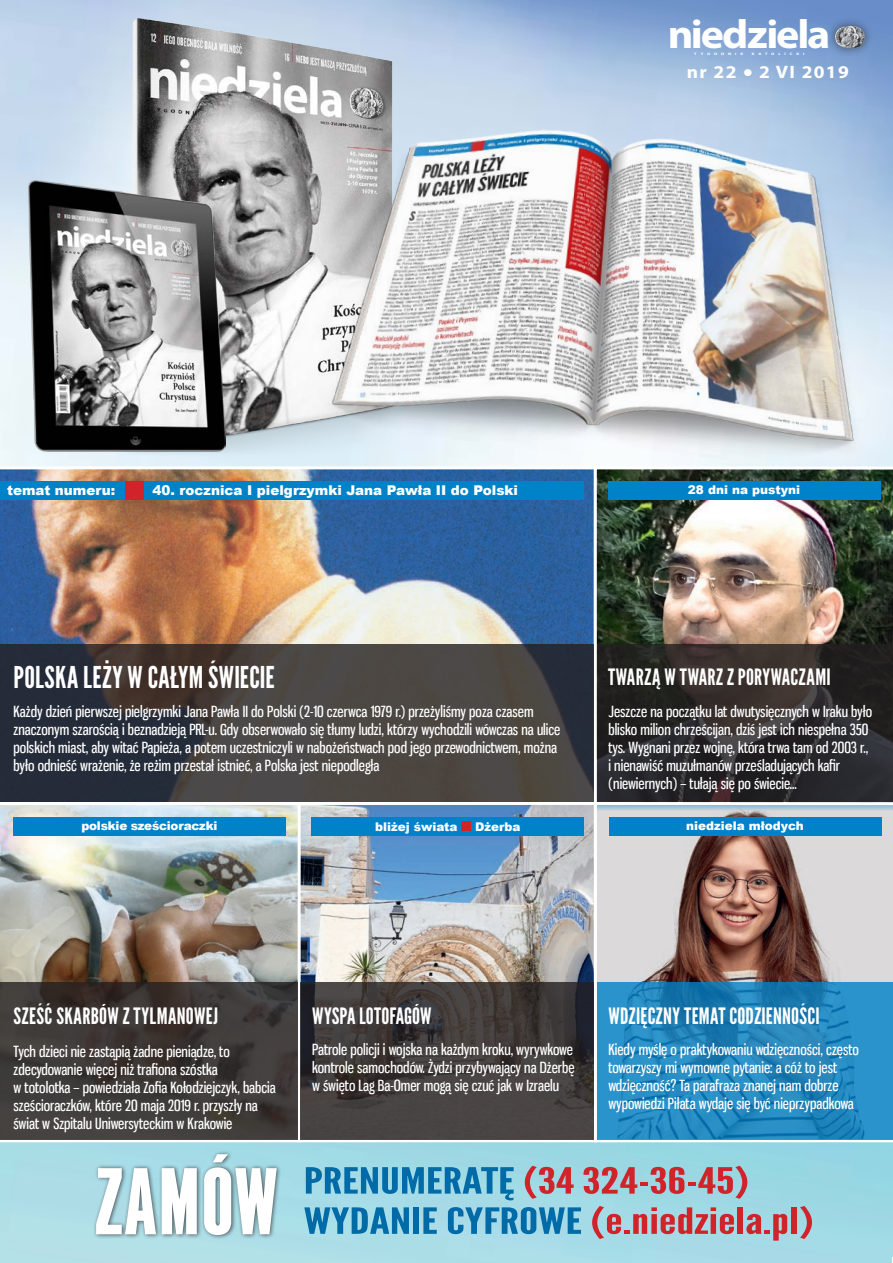
<style>
.page{position:relative;width:893px;height:1263px;background:#fff}
.page>*{position:absolute;margin:0;border:0;box-sizing:border-box;transform-origin:0 0}
.t1{font:condensed 90px "League Gothic";color:#fff;scale:1.5 1}
.t2{font:700 40.8px "Myriad Pro";letter-spacing:-.05em;color:#fff;scale:1.08 1}
.t3{font:36px/40.2px "League Gothic";color:#d1232a;scale:1.5 1}
.t4{font:30px "League Gothic";letter-spacing:.01em;color:#fff}
.t5{font:22.5px "League Gothic";letter-spacing:.015em;color:#fff}
.t6{font:700 18px "Myriad Pro";letter-spacing:.07em;color:#fff;scale:1.08 1}
.t7{font:15px/18px "Gnuolane Free";color:#fff}
.t8{font:900 13.5px "Arial";color:#fff}
.t9{font:900 12px "Arial";color:#fff}
.t10{font:900 12px "Arial";letter-spacing:-.02em;color:#fff}
.t11{font:700 3.45px "Myriad Pro";letter-spacing:.835em;color:#fff;scale:1.33 1}
.s1{color:#006ba7}
</style>
<div class="page">
<img style="left:0;top:0;width:893px;height:1263px">
<svg style="left:597px;top:805px;width:296px;height:337px;background:#b3a3a0"></svg>
<img style="left:111px;top:18px;width:290px;height:440px">
<img style="left:0;top:466px;width:594px;height:179px">
<img style="left:302px;top:806px;width:291px;height:176px">
<img style="left:0;top:802px;width:298px;height:340px">
<img style="left:594px;top:466px;width:299px;height:339px">
<div style="left:13px;top:817px;width:272px;height:19px;background:#0082c9"></div>
<div style="left:298px;top:802px;width:299px;height:340px;border:3px solid #fff"></div>
<div style="left:312px;top:817px;width:272px;height:19px;background:#0082c9"></div>
<div style="left:462px;top:821px;width:9px;height:10px;background:#d1232a"></div>
<svg style="left:597px;top:982px;width:296px;height:157px;background:#2286be"></svg>
<svg style="left:301px;top:982px;width:293px;height:157px;background:#403b3b"></svg>
<svg style="left:0;top:982px;width:298px;height:157px;background:#3c3836"></svg>
<svg style="left:0;top:645px;width:594px;height:157px;background:#3e3c3e"></svg>
<svg style="left:597px;top:645px;width:296px;height:157px;background:#2b2829"></svg>
<img style="left:28px;top:180px;width:197px;height:271px">
<div style="left:826px;top:17px;width:48px;height:40px;background:#231f20;opacity:.6"></div>
<img style="left:835px;top:26px;width:30px;height:22px">
<div style="left:92px;top:1150px;width:189px;height:89px;background:#231f20;opacity:.75"></div>
<div style="left:609px;top:817px;width:272px;height:19px;background:#0082c9"></div>
<div style="left:0;top:481px;width:584px;height:19px;background:#0082c9"></div>
<div style="left:125px;top:481px;width:19px;height:19px;background:#d1232a"></div>
<img style="left:320px;top:116px;width:566px;height:359px">
<div style="left:608px;top:481px;width:272px;height:19px;background:#0082c9"></div>
<h2 class="t2" style="left:668px;top:8px;width:152px">niedziela</h2>
<p class="t11" style="left:694px;top:52px;width:38px">TYGODNIK</p>
<p class="t11" style="left:752px;top:52px;width:41px">KATOLICKI</p>
<p class="t6" style="left:687px;top:60px;width:152px">nr 22 ● 2 VI 2019</p>
<p class="t8" style="left:7px;top:480px;width:110px">temat numeru:</p>
<p class="t8" style="left:152px;top:480px;width:367px">40. rocznica I pielgrzymki Jana Pawła II do Polski</p>
<p class="t9" style="left:688px;top:481px;width:114px">28 dni na pustyni</p>
<h3 class="t4" style="left:14px;top:659px;width:262px">POLSKA LEŻY W CAŁYM ŚWIECIE</h3>
<p class="t7" style="left:14px;top:702px;width:548px">Każdy dzień pierwszej pielgrzymki Jana Pawła II do Polski (2-10 czerwca 1979 r.) przeżyliśmy poza czasem znaczonym szarością i beznadzieją PRL-u. Gdy obserwowało się tłumy ludzi, którzy wychodzili wówczas na ulice polskich miast, aby witać Papieża, a potem uczestniczyli w nabożeństwach pod jego przewodnictwem, można było odnieść wrażenie, że reżim przestał istnieć, a Polska jest niepodległa</p>
<p class="t10" style="left:81px;top:817px;width:137px">polskie sześcioraczki</p>
<p class="t9" style="left:375px;top:818px;width:84px">bliżej świata</p>
<p class="t9" style="left:475px;top:818px;width:47px">Dżerba</p>
<h3 class="t5" style="left:608px;top:664px;width:224px">TWARZĄ W TWARZ Z PORYWACZAMI</h3>
<p class="t7" style="left:608px;top:702px;width:265px">Jeszcze na początku lat dwutysięcznych w Iraku było blisko milion chrześcijan, dziś jest ich niespełna 350 tys. Wygnani przez wojnę, która trwa tam od 2003 r., i nienawiść muzułmanów prześladujących kafir (niewiernych) – tułają się po świecie...</p>
<p class="t9" style="left:686px;top:817px;width:119px">niedziela młodych</p>
<h3 class="t5" style="left:14px;top:1002px;width:206px">SZEŚĆ SKARBÓW Z TYLMANOWEJ</h3>
<p class="t7" style="left:14px;top:1042px;width:264px">Tych dzieci nie zastąpią żadne pieniądze, to zdecydowanie więcej niż trafiona szóstka<br>w totolotka – powiedziała Zofia Kołodziejczyk, babcia sześcioraczków, które 20 maja 2019 r. przyszły na świat w Szpitalu Uniwersyteckim w Krakowie</p>
<h1 class="t1" style="left:96px;top:1148px;width:124px">ZAMÓW</h1>
<h3 class="t5" style="left:312px;top:1002px;width:121px">WYSPA LOTOFAGÓW</h3>
<h3 class="t5" style="left:608px;top:1002px;width:213px">WDZIĘCZNY TEMAT CODZIENNOŚCI</h3>
<p class="t7" style="left:312px;top:1041px;width:264px;text-align:justify">Patrole policji i wojska na każdym kroku, wyrywkowe kontrole samochodów. Żydzi przybywający na Dżerbę w święto Lag Ba-Omer mogą się czuć jak w Izraelu</p>
<p class="t7" style="left:608px;top:1041px;width:252px">Kiedy myślę o praktykowaniu wdzięczności, często towarzyszy mi wymowne pytanie: a cóż to jest wdzięczność? Ta parafraza znanej nam dobrze wypowiedzi Piłata wydaje się być nieprzypadkowa</p>
<h3 class="t3" style="left:304px;top:1161px;width:342px"><span class="s1">PRENUMERATĘ</span> (34 324-36-45)<br><span class="s1">WYDANIE CYFROWE</span> (e.niedziela.pl)</h3>
</div>
